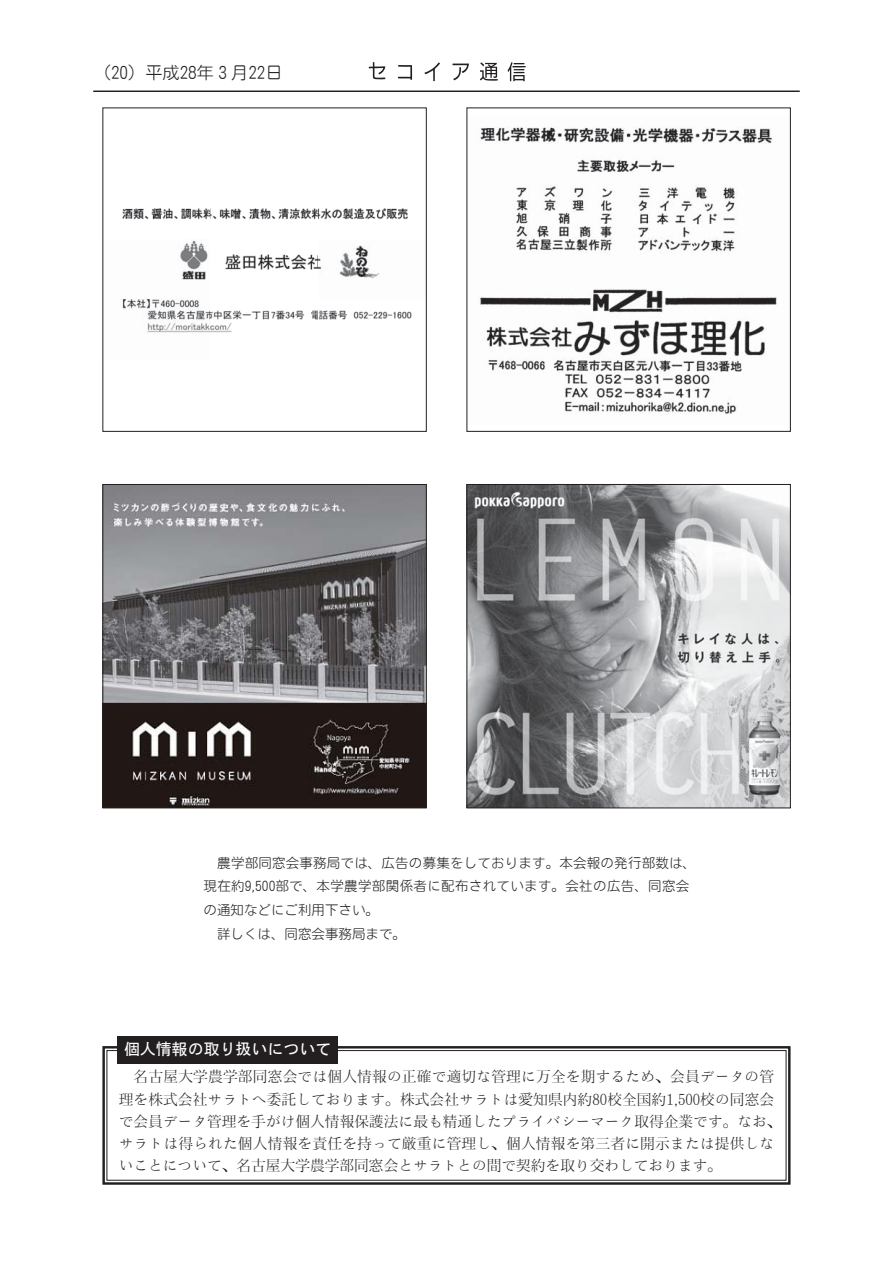
<style>
.page{position:relative;width:893px;height:1263px;background:#fff}
.page>*{position:absolute;margin:0;border:0;box-sizing:border-box;transform-origin:0 0}
.t1{font:17.1px "Motoya Maru W2 90 msp RKSJ H";color:#231f20}
.t2{font:15.9px "Motoya Gothic W3 90 msp RKSJ H";color:#fff}
.t3{font:14.7px/22px "Motoya Mincho W2 90 msp RKSJ H";letter-spacing:.005em;color:#231f20}
.t4{font:13.5px/23.5px "Motoya Maru W2 90 msp RKSJ H";letter-spacing:.015em;color:#231f20}
</style>
<div class="page">
<hr style="left:93px;top:91px;width:707px;height:1px;background:#231f20">
<img style="left:368px;top:62px;width:158px;height:20px">
<svg style="left:102px;top:1046px;width:689px;height:139px"></svg>
<svg style="left:106px;top:1050px;width:681px;height:131px"></svg>
<div style="left:117px;top:1036px;width:221px;height:27px;background:#231f20"></div>
<img style="left:479px;top:127px;width:298px;height:287px">
<img style="left:121px;top:208px;width:291px;height:125px">
<img style="left:105px;top:486px;width:319px;height:320px">
<div style="left:103px;top:484px;width:323px;height:324px;border:1px solid #231f20"></div>
<img style="left:469px;top:486px;width:319px;height:320px">
<div style="left:467px;top:484px;width:323px;height:324px;border:1px solid #231f20"></div>
<p class="t1" style="left:94px;top:64px;width:190px">（20）平成28年３月22日</p>
<p class="t4" style="left:204px;top:851px;width:494px">　農学部同窓会事務局では、広告の募集をしております。本会報の発行部数は、現在約9,500部で、本学農学部関係者に配布されています。会社の広告、同窓会の通知などにご利用下さい。<br>　詳しくは、同窓会事務局まで。</p>
<p class="t2" style="left:124px;top:1041px;width:209px">個人情報の取り扱いについて</p>
<p class="t3" style="left:119px;top:1066px;width:664px">　名古屋大学農学部同窓会では個人情報の正確で適切な管理に万全を期するため、会員データの管理を株式会社サラトへ委託しております。株式会社サラトは愛知県内約80校全国約1,500校の同窓会で会員データ管理を手がけ個人情報保護法に最も精通したプライバシーマーク取得企業です。なお、サラトは得られた個人情報を責任を持って厳重に管理し、個人情報を第三者に開示または提供しないことについて、名古屋大学農学部同窓会とサラトとの間で契約を取り交わしております。</p>
</div>
